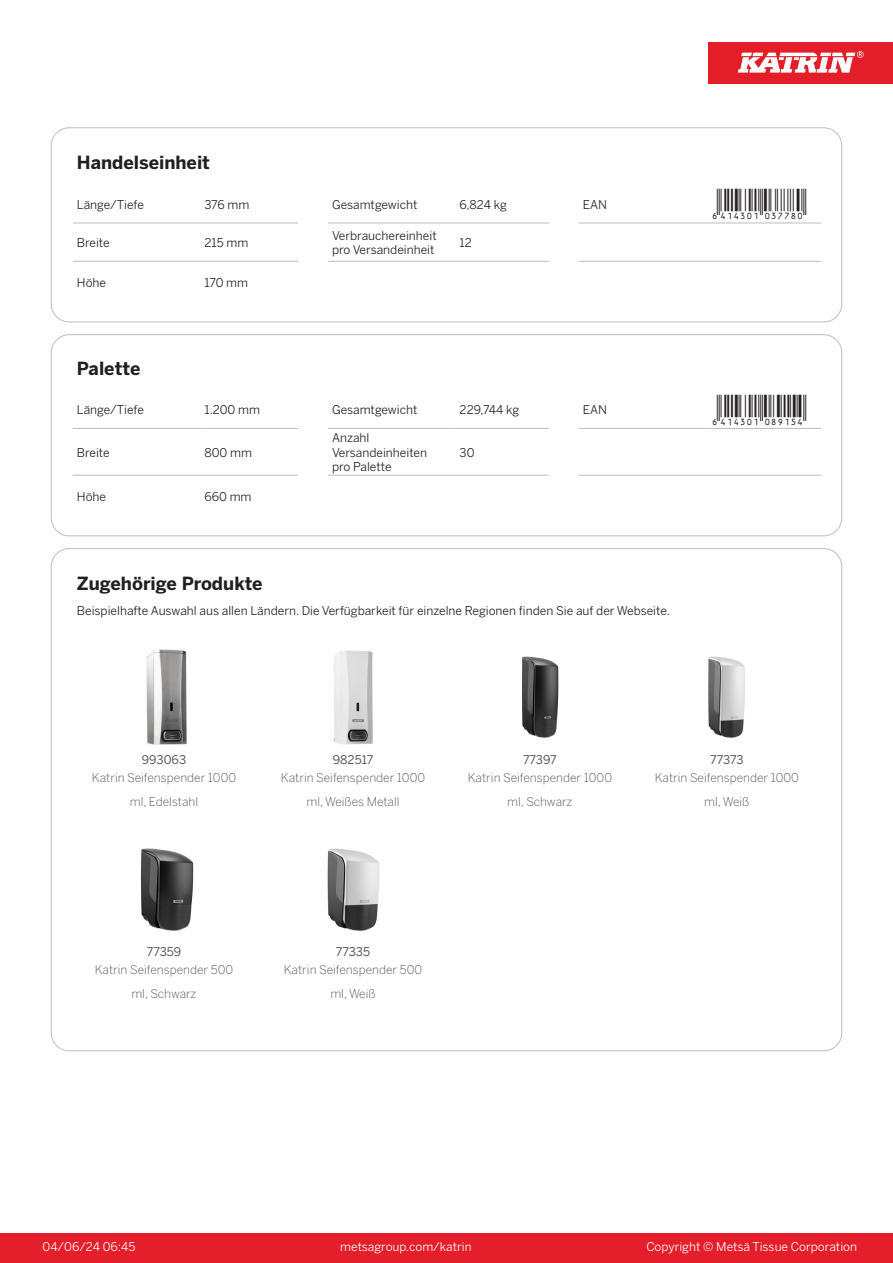
<style>
.page{position:relative;width:893px;height:1263px;background:#fff}
.page>*{position:absolute;margin:0;border:0;box-sizing:border-box;transform-origin:0 0}
.T_EAN{font:30px "Viisas EAN Matala";color:#231f20}
.T_TableHeader{font:700 18px "Benton Sans";color:#231f20}
.T_TableBody{font:12px/14.4px "Benton Sans";color:#231f20}
.T_RelatedName{font:300 12px/24px "Benton Sans";color:#57585a;text-align:center}
.t1{font:12px "Benton Sans";color:#fff}
.T_RelatedCode{font:12px "Benton Sans";color:#57585a}
</style>
<div class="page">
<div style="left:0;top:1233px;width:893px;height:30px;background:#e41e2b"></div>
<div style="left:708px;top:43px;width:185px;height:41px;background:#e31e28"></div>
<svg style="left:738px;top:51px;width:126px;height:22px"></svg>
<hr style="left:73px;top:223px;width:127px;height:1px;background:#bcbdc0">
<hr style="left:200px;top:223px;width:98px;height:1px;background:#bcbdc0">
<hr style="left:328px;top:223px;width:127px;height:1px;background:#bcbdc0">
<hr style="left:455px;top:223px;width:94px;height:1px;background:#bcbdc0">
<hr style="left:579px;top:223px;width:127px;height:1px;background:#bcbdc0">
<hr style="left:706px;top:223px;width:115px;height:1px;background:#bcbdc0">
<hr style="left:73px;top:261px;width:127px;height:1px;background:#bcbdc0">
<hr style="left:200px;top:261px;width:98px;height:1px;background:#bcbdc0">
<hr style="left:328px;top:261px;width:127px;height:1px;background:#bcbdc0">
<hr style="left:455px;top:261px;width:94px;height:1px;background:#bcbdc0">
<hr style="left:579px;top:261px;width:127px;height:1px;background:#bcbdc0">
<hr style="left:706px;top:261px;width:115px;height:1px;background:#bcbdc0">
<div style="left:51px;top:128px;width:791px;height:194px;border:1px solid #bcbdc0;border-radius:18px"></div>
<hr style="left:73px;top:428px;width:127px;height:1px;background:#bcbdc0">
<hr style="left:200px;top:428px;width:98px;height:1px;background:#bcbdc0">
<hr style="left:328px;top:428px;width:127px;height:1px;background:#bcbdc0">
<hr style="left:455px;top:428px;width:94px;height:1px;background:#bcbdc0">
<hr style="left:579px;top:428px;width:127px;height:1px;background:#bcbdc0">
<hr style="left:706px;top:428px;width:115px;height:1px;background:#bcbdc0">
<hr style="left:73px;top:475px;width:127px;height:1px;background:#bcbdc0">
<hr style="left:200px;top:475px;width:98px;height:1px;background:#bcbdc0">
<hr style="left:328px;top:475px;width:127px;height:1px;background:#bcbdc0">
<hr style="left:455px;top:475px;width:94px;height:1px;background:#bcbdc0">
<hr style="left:579px;top:475px;width:127px;height:1px;background:#bcbdc0">
<hr style="left:706px;top:475px;width:115px;height:1px;background:#bcbdc0">
<div style="left:51px;top:334px;width:791px;height:202px;border:1px solid #bcbdc0;border-radius:18px"></div>
<img style="left:146px;top:649px;width:41px;height:96px">
<img style="left:334px;top:650px;width:39px;height:95px">
<img style="left:522px;top:656px;width:37px;height:82px">
<img style="left:708px;top:656px;width:37px;height:82px">
<img style="left:140px;top:848px;width:54px;height:83px">
<img style="left:327px;top:848px;width:53px;height:83px">
<p class="T_TableHeader" style="left:77px;top:151px;width:135px">Handelseinheit</p>
<p class="T_TableBody" style="left:77px;top:197px;width:68px">Länge/Tiefe</p>
<p class="T_TableBody" style="left:204px;top:197px;width:46px">376 mm</p>
<p class="T_TableBody" style="left:332px;top:197px;width:87px">Gesamtgewicht</p>
<p class="T_TableBody" style="left:460px;top:197px;width:49px">6,824 kg</p>
<p class="T_TableBody" style="left:583px;top:197px;width:26px">EAN</p>
<p class="T_EAN" style="left:710px;top:188px;width:97px">*6414301037780*</p>
<p class="T_TableBody" style="left:77px;top:235px;width:34px">Breite</p>
<p class="T_TableBody" style="left:204px;top:235px;width:45px">215 mm</p>
<p class="T_TableBody" style="left:332px;top:228px;width:106px">Verbrauchereinheit pro Versandeinheit</p>
<p class="T_TableBody" style="left:460px;top:235px;width:14px">12</p>
<p class="T_TableBody" style="left:77px;top:276px;width:31px">Höhe</p>
<p class="T_TableBody" style="left:204px;top:276px;width:45px">170 mm</p>
<p class="T_TableHeader" style="left:77px;top:357px;width:65px">Palette</p>
<p class="T_TableBody" style="left:77px;top:402px;width:68px">Länge/Tiefe</p>
<p class="T_TableBody" style="left:204px;top:402px;width:57px">1.200 mm</p>
<p class="T_TableBody" style="left:332px;top:402px;width:87px">Gesamtgewicht</p>
<p class="T_TableBody" style="left:460px;top:402px;width:61px">229,744 kg</p>
<p class="T_TableBody" style="left:583px;top:402px;width:26px">EAN</p>
<p class="T_EAN" style="left:710px;top:394px;width:97px">*6414301089154*</p>
<p class="T_TableBody" style="left:77px;top:445px;width:34px">Breite</p>
<p class="T_TableBody" style="left:204px;top:445px;width:49px">800 mm</p>
<p class="T_TableBody" style="left:332px;top:431px;width:97px">Anzahl<br>Versandeinheiten</p>
<p class="T_TableBody" style="left:332px;top:459px;width:61px">pro Palette</p>
<p class="T_TableBody" style="left:460px;top:445px;width:16px">30</p>
<p class="T_TableBody" style="left:77px;top:490px;width:31px">Höhe</p>
<p class="T_TableBody" style="left:204px;top:490px;width:49px">660 mm</p>
<p class="T_TableHeader" style="left:77px;top:572px;width:187px">Zugehörige Produkte</p>
<p class="T_TableBody" style="left:77px;top:603px;width:595px">Beispielhafte Auswahl aus allen Ländern. Die Verfügbarkeit für einzelne Regionen finden Sie auf der Webseite.</p>
<p class="T_RelatedCode" style="left:142px;top:752px;width:46px">993063</p>
<p class="T_RelatedCode" style="left:333px;top:752px;width:42px">982517</p>
<p class="T_RelatedCode" style="left:523px;top:752px;width:35px">77397</p>
<p class="T_RelatedCode" style="left:710px;top:752px;width:35px">77373</p>
<p class="T_RelatedName" style="left:92px;top:765px;width:146px">Katrin Seifenspender 1000 ml, Edelstahl</p>
<p class="T_RelatedName" style="left:281px;top:765px;width:146px">Katrin Seifenspender 1000 ml, Weißes Metall</p>
<p class="T_RelatedName" style="left:468px;top:765px;width:146px">Katrin Seifenspender 1000 ml, Schwarz</p>
<p class="T_RelatedName" style="left:655px;top:765px;width:146px">Katrin Seifenspender 1000 ml, Weiß</p>
<p class="T_RelatedCode" style="left:147px;top:944px;width:36px">77359</p>
<p class="T_RelatedCode" style="left:336px;top:944px;width:36px">77335</p>
<p class="T_RelatedName" style="left:95px;top:958px;width:140px">Katrin Seifenspender 500 ml, Schwarz</p>
<p class="T_RelatedName" style="left:284px;top:958px;width:140px">Katrin Seifenspender 500 ml, Weiß</p>
<p class="t1" style="left:43px;top:1239px;width:94px">04/06/24 06:45</p>
<p class="t1" style="left:340px;top:1239px;width:133px">metsagroup.com/katrin</p>
<p class="t1" style="left:646px;top:1239px;width:212px">Copyright © Metsä Tissue Corporation</p>
</div>
